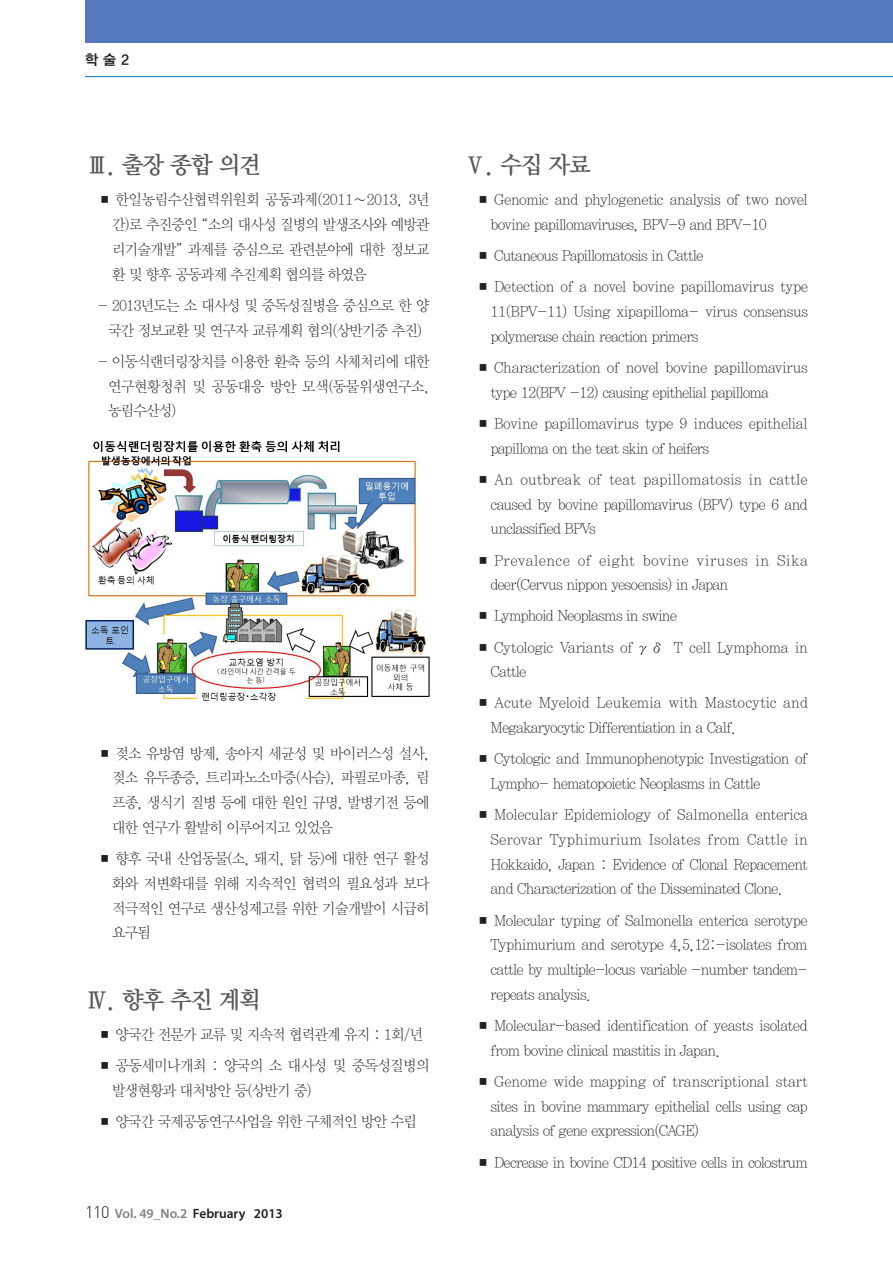
<style>
.page{position:relative;width:893px;height:1263px;background:#fff}
.page>*{position:absolute;margin:0;border:0;box-sizing:border-box;transform-origin:0 0}
.t1{font:24px "YDIY Mj O340";letter-spacing:-.05em;color:#57585a}
.t2{font:15px/24.8px "YDIY Mj O310";letter-spacing:-.05em;color:#231f20;text-align:justify;scale:.95 1}
.t3{font:15px/24.8px "YDIY Mj O310";letter-spacing:.01em;color:#231f20;scale:.95 1}
.t4{font:15px/24.8px "YDIY Mj O310";letter-spacing:-.025em;color:#231f20;scale:.95 1}
.t5{font:14.25px "YDIYGO340";color:#231f20}
.t6{font:600 13.5px "Myriad Pro";color:#231f20}
.s1{font-family:"YDIY Mj O330"}
.s2{font-family:"Gulim"}
.s3{font-family:"Dinlig";font-weight:400;font-size:16.5px}
.s4{color:#808285}
</style>
<div class="page">
<div style="left:85px;top:0;width:808px;height:43px;background:#5679bd"></div>
<hr style="left:85px;top:76px;width:808px;height:1px;background:#006fba">
<img style="left:85px;top:440px;width:344px;height:262px">
<p class="t5" style="left:85px;top:51px;width:46px">학 술 2</p>
<p class="t1" style="left:85px;top:153px;width:178px">Ⅲ. 출장 종합 의견</p>
<p class="t2" style="left:112px;top:188px;width:336px;text-indent:-14px"><span class="s1">■</span> 한일농림수산협력위원회 공동과제(2011∼2013, 3년 간)로 추진중인 <span class="s2">“</span>소의 대사성 질병의 발생조사와 예방관 리기술개발<span class="s2">”</span> 과제를 중심으로 관련분야에 대한 정보교 환 및 향후 공동과제 추진계획 협의를 하였음</p>
<p class="t2" style="left:98px;top:294px;width:351px;text-align:center">- 2013년도는 소 대사성 및 중독성질병을 중심으로 한 양 국간 정보교환 및 연구자 교류계획 협의(상반기중 추진)</p>
<p class="t2" style="left:108px;top:349px;width:340px;text-indent:-10px">- 이동식랜더링장치를 이용한 환축 등의 사체처리에 대한 연구현황청취 및 공동대응 방안 모색(동물위생연구소, 농림수산성)</p>
<p class="t2" style="left:112px;top:741px;width:336px;text-indent:-14px"><span class="s1">■</span> 젖소 유방염 방제, 송아지 세균성 및 바이러스성 설사, 젖소 유두종증, 트리파노소마증(사슴), 파필로마종, 림 프종, 생식기 질병 등에 대한 원인 규명, 발병기전 등에 대한 연구가 활발히 이루어지고 있었음</p>
<p class="t2" style="left:112px;top:847px;width:336px;text-indent:-14px"><span class="s1">■</span> 향후 국내 산업동물(소, 돼지, 닭 등)에 대한 연구 활성 화와 저변확대를 위해 지속적인 협력의 필요성과 보다 적극적인 연구로 생산성제고를 위한 기술개발이 시급히 요구됨</p>
<p class="t1" style="left:85px;top:987px;width:178px">Ⅳ. 향후 추진 계획</p>
<p class="t2" style="left:98px;top:1023px;width:344px"><span class="s1">■</span> 양국간 전문가 교류 및 지속적 협력관계 유지 : 1회/년</p>
<p class="t2" style="left:112px;top:1054px;width:336px;text-indent:-14px"><span class="s1">■</span> 공동세미나개최 : 양국의 소 대사성 및 중독성질병의 발생현황과 대처방안 등(상반기 중)</p>
<p class="t2" style="left:98px;top:1110px;width:337px"><span class="s1">■</span> 양국간 국제공동연구사업을 위한 구체적인 방안 수립</p>
<p class="t6" style="left:85px;top:1205px;width:199px"><span class="s3">110</span> <span class="s4">Vol. 49_No.2</span> February 2013</p>
<p class="t1" style="left:463px;top:153px;width:129px">Ⅴ. 수집 자료</p>
<p class="t2" style="left:490px;top:188px;width:335px;text-indent:-14px"><span class="s1">■</span> Genomic and phylogenetic analysis of two novel bovine papillomaviruses, BPV-9 and BPV-10</p>
<p class="t2" style="left:476px;top:244px;width:240px"><span class="s1">■</span> Cutaneous Papillomatosis in Cattle</p>
<p class="t2" style="left:490px;top:275px;width:336px;text-indent:-14px"><span class="s1">■</span> Detection of a novel bovine papillomavirus type 11(BPV-11) Using xipapilloma- virus consensus polymerase chain reaction primers</p>
<p class="t2" style="left:490px;top:356px;width:335px;text-indent:-14px"><span class="s1">■</span> Characterization of novel bovine papillomavirus type 12(BPV -12) causing epithelial papilloma</p>
<p class="t2" style="left:490px;top:412px;width:336px;text-indent:-14px"><span class="s1">■</span> Bovine papillomavirus type 9 induces epithelial papilloma on the teat skin of heifers</p>
<p class="t2" style="left:490px;top:468px;width:336px;text-indent:-14px"><span class="s1">■</span> An outbreak of teat papillomatosis in cattle caused by bovine papillomavirus (BPV) type 6 and unclassified BPVs</p>
<p class="t3" style="left:490px;top:548px;width:336px;text-indent:-14px"><span class="s1">■</span> Prevalence of eight bovine viruses in Sika deer(Cervus nippon yesoensis) in Japan</p>
<p class="t2" style="left:476px;top:604px;width:213px"><span class="s1">■</span> Lymphoid Neoplasms in swine</p>
<p class="t4" style="left:490px;top:635px;width:336px;text-indent:-14px"><span class="s1">■</span> Cytologic Variants of γδ T cell Lymphoma in<br>Cattle</p>
<p class="t2" style="left:490px;top:691px;width:336px;text-indent:-14px"><span class="s1">■</span> Acute Myeloid Leukemia with Mastocytic and<br>Megakaryocytic Differentiation in a Calf.</p>
<p class="t2" style="left:490px;top:747px;width:335px;text-indent:-14px"><span class="s1">■</span> Cytologic and Immunophenotypic Investigation of<br>Lympho- hematopoietic Neoplasms in Cattle</p>
<p class="t2" style="left:490px;top:803px;width:336px;text-indent:-14px"><span class="s1">■</span> Molecular Epidemiology of Salmonella enterica Serovar Typhimurium Isolates from Cattle in Hokkaido, Japan : Evidence of Clonal Repacement and Characterization of the Disseminated Clone.</p>
<p class="t2" style="left:490px;top:908px;width:336px;text-indent:-14px"><span class="s1">■</span> Molecular typing of Salmonella enterica serotype Typhimurium and serotype 4,5,12:-isolates from cattle by multiple-locus variable -number tandem&shy;repeats analysis.</p>
<p class="t2" style="left:490px;top:1014px;width:335px;text-indent:-14px"><span class="s1">■</span> Molecular-based identification of yeasts isolated from bovine clinical mastitis in Japan.</p>
<p class="t2" style="left:490px;top:1069px;width:335px;text-indent:-14px"><span class="s1">■</span> Genome wide mapping of transcriptional start sites in bovine mammary epithelial cells using cap analysis of gene expression(CAGE)</p>
<p class="t2" style="left:476px;top:1150px;width:351px"><span class="s1">■</span> Decrease in bovine CD14 positive cells in colostrum</p>
</div>
